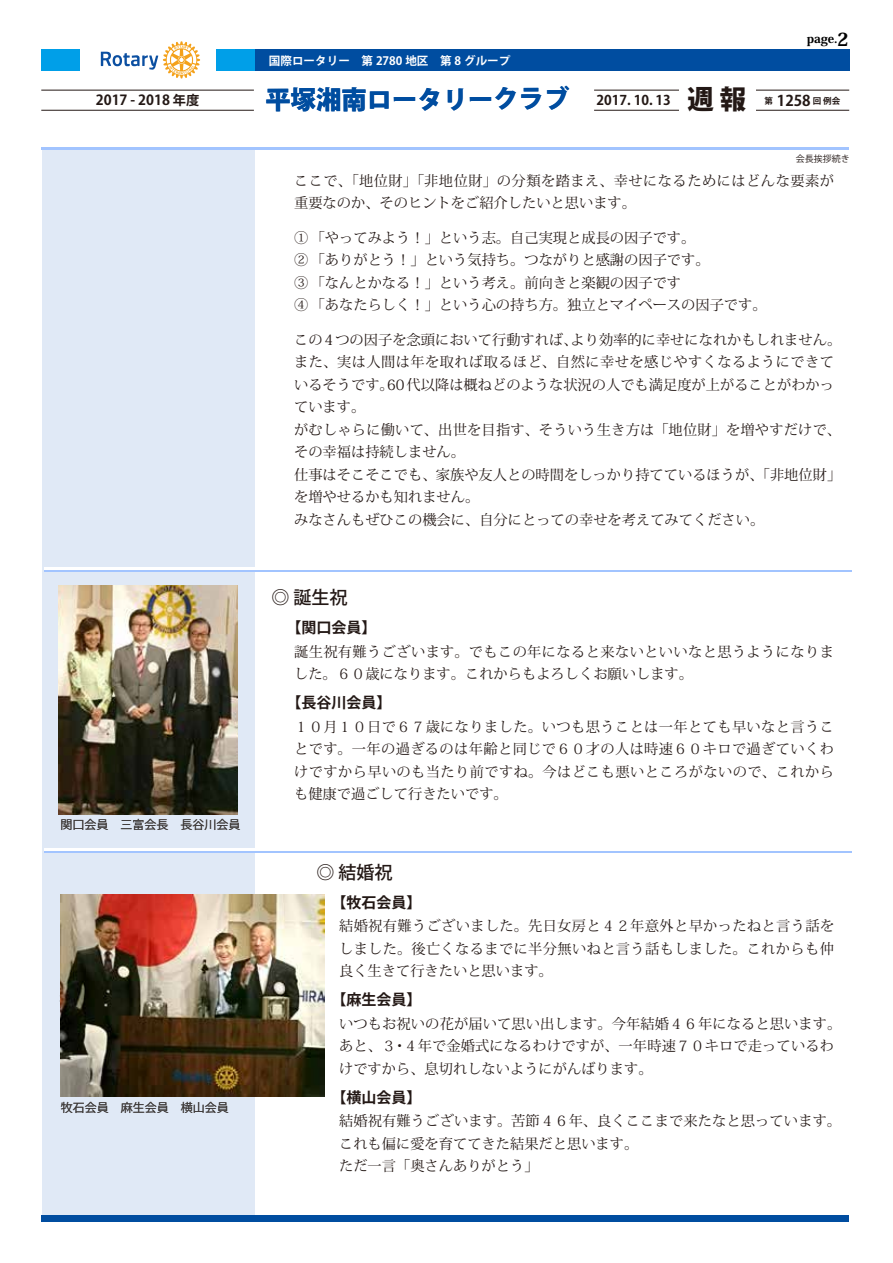
<style>
.page{position:relative;width:893px;height:1263px;background:#fff}
.page>*{position:absolute;margin:0;border:0;box-sizing:border-box;transform-origin:0 0}
.t1{font:800 25.35px "Koz Go Pr 6 N";letter-spacing:-.01em;color:#004da0}
.t2{font:500 18px "Koz Go Pro";color:#231815}
.t3{font:700 15px "Koz Go Pr 6 N";color:#231815}
.t4{font:14.25px/22.5px "Koz Min Pr 6 N";color:#231815}
.t5{font:14.25px/22.5px "Koz Min Pr 6 N";letter-spacing:.025em;color:#231815}
.t6{font:14.25px/22.5px "Koz Min Pr 6 N";letter-spacing:.035em;color:#231815}
.t7{font:700 13.8px "Koz Go Pro";color:#231815}
.t8{font:12px "Koz Go Pro";color:#3e3a39}
.t9{font:800 12px "Koz Min Pr 6 N";color:#000}
.t10{font:700 11.55px "Koz Go Pro";color:#fff}
.t11{font:9px "Koz Go Pro";color:#231815}
.t12{font:700 8.55px "Koz Go Pro";color:#231815}
.s1{font-size:13.2px}
.s2{font-size:18px}
.s3{font-family:"Koz Go Pro";font-weight:700;font-size:13.35px;color:#231815}
.s4{font-size:26.55px;color:#231815}
.s5{font-size:14.85px}
</style>
<div class="page">
<div style="left:42px;top:150px;width:212px;height:1065px;background:#e0e9f6"></div>
<hr style="left:44px;top:570px;width:808px;height:2px;background:#a2c4ff">
<hr style="left:44px;top:567px;width:808px;height:3px;background:#fff">
<hr style="left:44px;top:851px;width:808px;height:2px;background:#a2c4ff">
<hr style="left:44px;top:848px;width:808px;height:3px;background:#fff">
<hr style="left:41px;top:148px;width:808px;height:2px;background:#a2c4ff">
<div style="left:41px;top:1215px;width:808px;height:6px;background:#004da0"></div>
<hr style="left:594px;top:110px;width:255px;height:1px;background:#231815">
<hr style="left:594px;top:90px;width:255px;height:1px;background:#231815">
<div style="left:679px;top:75px;width:77px;height:47px;background:#fff"></div>
<div style="left:254px;top:50px;width:595px;height:21px;background:#004da0"></div>
<svg style="left:101px;top:41px;width:99px;height:37px"></svg>
<hr style="left:41px;top:110px;width:213px;height:1px;background:#231815">
<hr style="left:41px;top:90px;width:213px;height:1px;background:#231815">
<div style="left:41px;top:50px;width:39px;height:21px;background:#009fe8"></div>
<div style="left:216px;top:50px;width:38px;height:21px;background:#009fe8"></div>
<img style="left:60px;top:894px;width:264px;height:202px">
<img style="left:59px;top:586px;width:178px;height:228px">
<p class="t7" style="left:96px;top:91px;width:105px">2017 - 2018 <span class="s1">年度</span></p>
<p class="t8" style="left:60px;top:817px;width:181px">関口会員　三富会長　長谷川会員</p>
<p class="t8" style="left:61px;top:1099px;width:170px">牧石会員　麻生会員　横山会員</p>
<p class="t10" style="left:269px;top:53px;width:243px">国際ロータリー　第 2780 地区　第 8 グループ</p>
<p class="t9" style="left:807px;top:32px;width:43px">page.<span class="s2">2</span></p>
<h1 class="t1" style="left:266px;top:85px;width:482px">平塚湘南ロータリークラブ <span class="s3">2017. 10. 13</span> <span class="s4">週 報</span></h1>
<p class="t12" style="left:765px;top:96px;width:77px">第 <span class="s5">1258</span> 回 例会</p>
<p class="t11" style="left:796px;top:153px;width:55px">会長挨拶続き</p>
<p class="t6" style="left:294px;top:169px;width:541px">ここで、「地位財」「非地位財」の分類を踏まえ、幸せになるためにはどんな要素が重要なのか、そのヒントをご紹介したいと思います。</p>
<p class="t4" style="left:294px;top:226px;width:474px">① 「やってみよう！」という志。自己実現と成長の因子です。<br>② 「ありがとう！」という気持ち。つながりと感謝の因子です。<br>③ 「なんとかなる！」という考え。前向きと楽観の因子です<br>④ 「あなたらしく！」という心の持ち方。独立とマイペースの因子です。</p>
<p class="t4" style="left:294px;top:328px;width:549px">この 4 つの因子を念頭において行動すれば、より効率的に幸せになれかもしれません。また、実は人間は年を取れば取るほど、自然に幸せを感じやすくなるようにできているそうです。60代以降は概ねどのような状況の人でも満足度が上がることがわかっています。<br>がむしゃらに働いて、出世を目指す、そういう生き方は「地位財」を増やすだけで、その幸福は持続しません。<br>仕事はそこそこでも、家族や友人との時間をしっかり持てているほうが、「非地位財」を増やせるかも知れません。<br>みなさんもぜひこの機会に、自分にとっての幸せを考えてみてください。</p>
<p class="t2" style="left:272px;top:586px;width:78px">◎ 誕生祝</p>
<p class="t3" style="left:287px;top:619px;width:91px">【関口会員】</p>
<p class="t5" style="left:294px;top:640px;width:541px">誕生祝有難うございます。でもこの年になると来ないといいなと思うようになりました。６０歳になります。これからもよろしくお願いします。</p>
<p class="t3" style="left:287px;top:694px;width:107px">【長谷川会員】</p>
<p class="t4" style="left:294px;top:715px;width:542px;text-align:justify">１０月１０日で６７歳になりました。いつも思うことは一年とても早いなと言うことです。一年の過ぎるのは年齢と同じで６０才の人は時速６０キロで過ぎていくわけですから早いのも当たり前ですね。今はどこも悪いところがないので、これからも健康で過ごして行きたいです。</p>
<p class="t2" style="left:317px;top:861px;width:78px">◎ 結婚祝</p>
<p class="t3" style="left:332px;top:894px;width:92px">【牧石会員】</p>
<p class="t4" style="left:339px;top:915px;width:497px;text-align:justify">結婚祝有難うございました。先日女房と４２年意外と早かったねと言う話をしました。後亡くなるまでに半分無いねと言う話もしました。これからも仲良く生きて行きたいと思います。</p>
<p class="t3" style="left:332px;top:991px;width:92px">【麻生会員】</p>
<p class="t4" style="left:339px;top:1012px;width:504px">いつもお祝いの花が届いて思い出します。今年結婚４６年になると思います。あと、３･４年で金婚式になるわけですが、一年時速７０キロで走っているわけですから、息切れしないようにがんばります。</p>
<p class="t3" style="left:332px;top:1089px;width:92px">【横山会員】</p>
<p class="t4" style="left:339px;top:1110px;width:504px">結婚祝有難うございます。苦節４６年、良くここまで来たなと思っています。これも偏に愛を育ててきた結果だと思います。<br>ただ一言「奥さんありがとう」</p>
</div>
